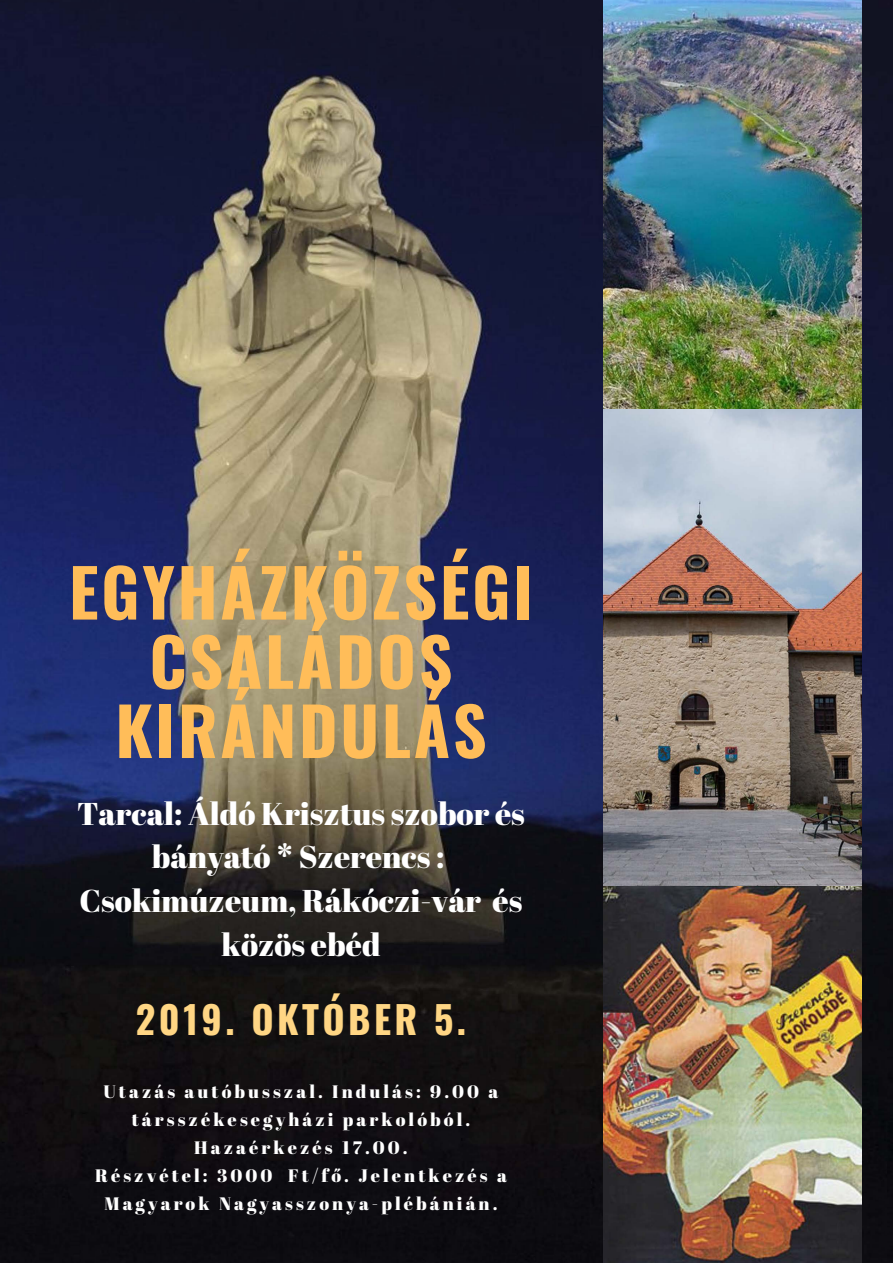
<style>
.page{position:relative;width:893px;height:1263px;background:#fff}
.page>*{position:absolute;margin:0;border:0;box-sizing:border-box;transform-origin:0 0}
.t1{font:700 66px/69.2px "Oswald";letter-spacing:.04em;color:#ffbd59;text-align:center}
.t2{font:700 38.1px "Oswald";letter-spacing:.09em;color:#ffd684}
.t3{font:31.5px/43.9px "Abril Fatface";color:#fff;text-align:center}
.t4{font:18px/28.1px "Abril Fatface";letter-spacing:.17em;color:#fff;text-align:center}
</style>
<div class="page">
<img style="left:0;top:0;width:893px;height:1263px">
<img style="left:603px;top:0;width:258px;height:1263px">
<h1 class="t1" style="left:69px;top:555px;width:465px">EGYHÁZKÖZSÉGI<br>CSALÁDOS<br>KIRÁNDULÁS</h1>
<h3 class="t3" style="left:77px;top:790px;width:449px">Tarcal: Áldó Krisztus szobor és bányató * Szerencs :<br>Csokimúzeum, Rákóczi-vár és közös ebéd</h3>
<h2 class="t2" style="left:136px;top:990px;width:332px">2019. OKTÓBER 5.</h2>
<p class="t4" style="left:95px;top:1077px;width:413px">Utazás autóbusszal. Indulás: 9.00 a társszékesegyházi parkolóból.<br>Hazaérkezés 17.00.<br>Részvétel: 3000 Ft/fő. Jelentkezés a<br>Magyarok Nagyasszonya-plébánián.</p>
</div>
